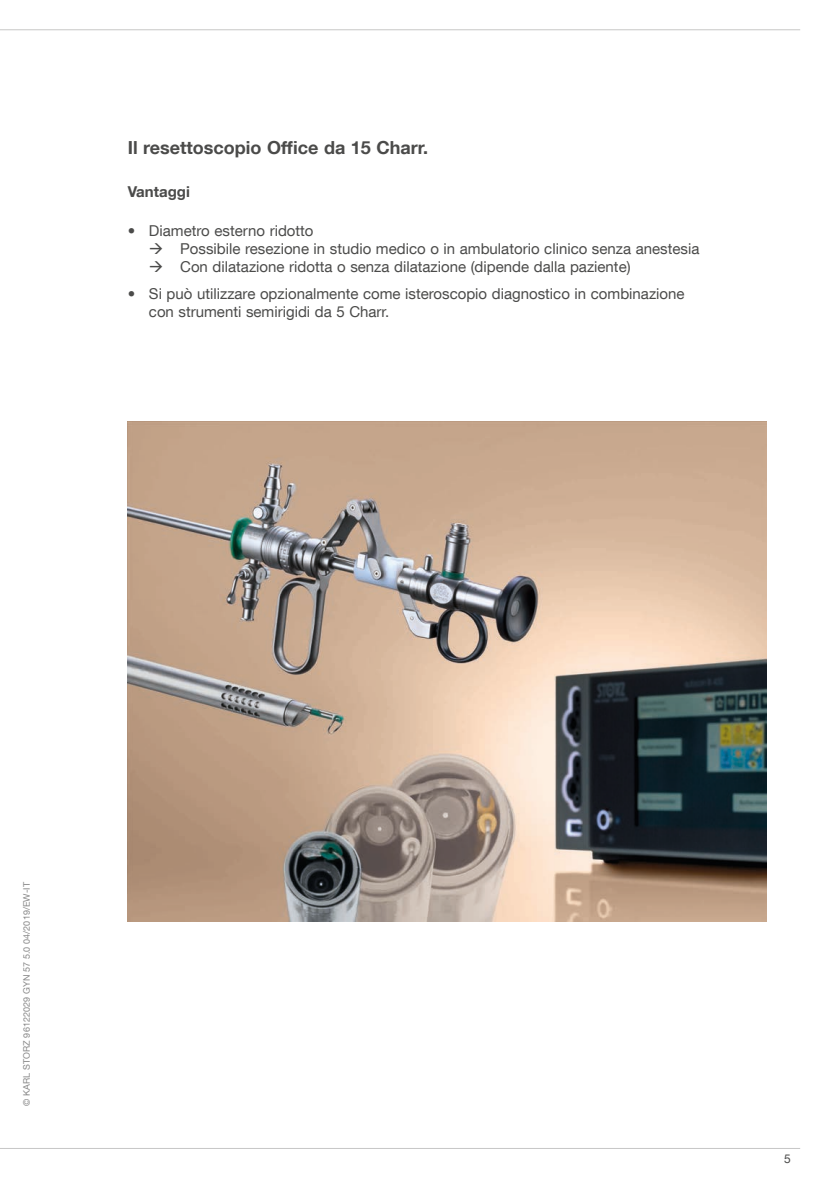
<style>
.page{position:relative;width:830px;height:1191px;background:#fff}
.page>*{position:absolute;margin:0;border:0;box-sizing:border-box;transform-origin:0 0}
.t1{font:700 18px "KS Helvetica Neue";color:#4b4b4a}
.t2{font:15px/18px "KS Helvetica Neue";color:#4b4b4a}
.t3{font:700 15px "KS Helvetica Neue";color:#4b4b4a}
.t4{font:12px "KS Helvetica Neue";color:#4b4b4a}
.t5{font:9px "KS Helvetica Neue";letter-spacing:.01em;color:#878787}
</style>
<div class="page">
<hr style="left:0;top:29px;width:799px;height:1px;background:#c7c7c6">
<hr style="left:0;top:1148px;width:799px;height:1px;background:#c7c7c6">
<img style="left:128px;top:421px;width:638px;height:500px">
<p class="t1" style="left:128px;top:136px;width:302px">Il resettoscopio Office da 15 Charr.</p>
<p class="t3" style="left:128px;top:182px;width:64px">Vantaggi</p>
<p class="t2" style="left:128px;top:222px;width:187px">• Diametro esterno ridotto</p>
<p class="t2" style="left:149px;top:240px;width:551px">→ Possibile resezione in studio medico o in ambulatorio clinico senza anestesia</p>
<p class="t2" style="left:149px;top:258px;width:483px">→ Con dilatazione ridotta o senza dilatazione (dipende dalla paziente)</p>
<p class="t2" style="left:149px;top:284px;width:537px;text-indent:-21px">• Si può utilizzare opzionalmente come isteroscopio diagnostico in combinazione con strumenti semirigidi da 5 Charr.</p>
<p class="t5" style="left:21px;top:1106px;width:225px;rotate:-90deg">© KARL STORZ 96122029 GYN 57 5.0 04/2019/EW-IT</p>
<p class="t4" style="left:783px;top:1151px;width:8px">5</p>
</div>
